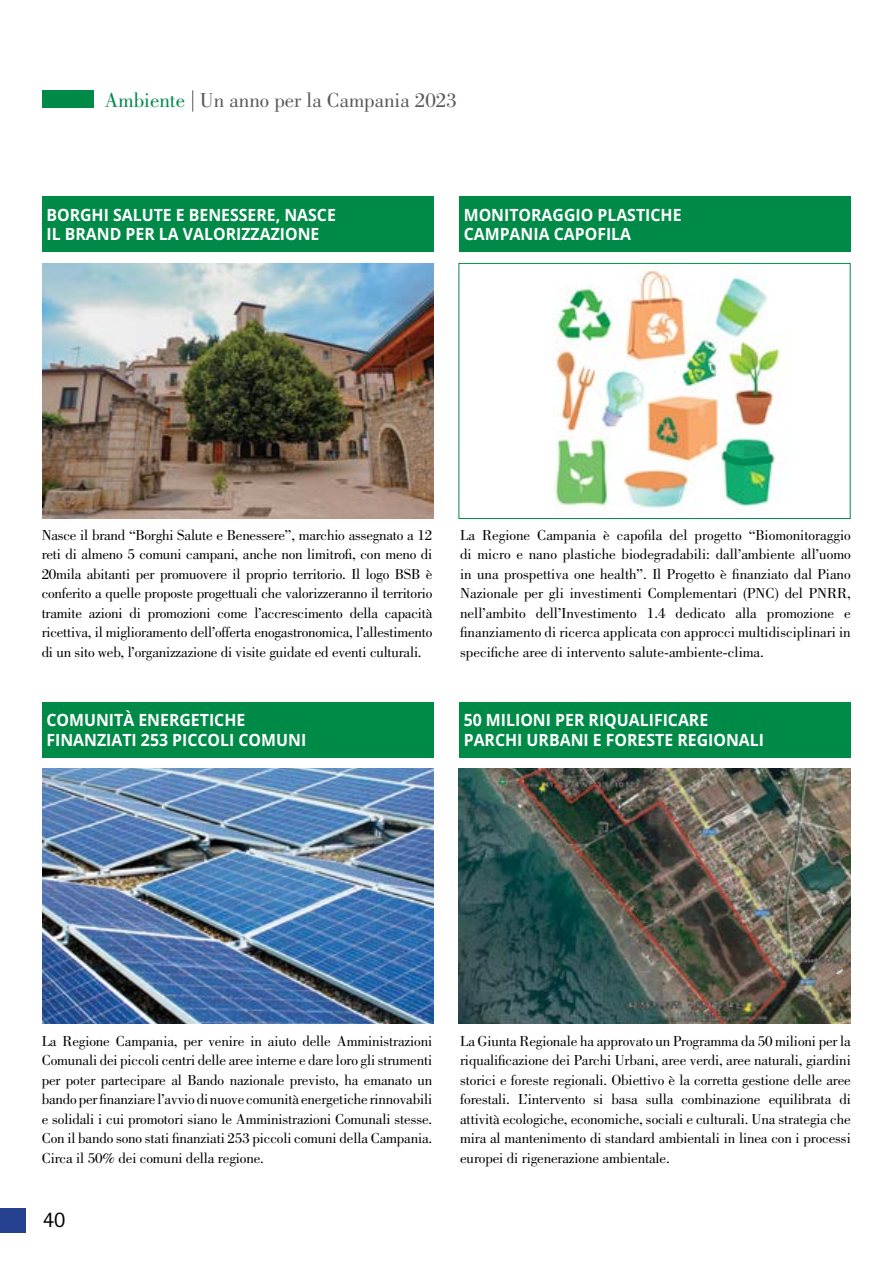
<style>
.page{position:relative;width:893px;height:1263px;background:#fff}
.page>*{position:absolute;margin:0;border:0;box-sizing:border-box;transform-origin:0 0}
.t1{font:22.5px "Rotis Sans Serif";color:#000}
.t2{font:21px "Bodoni Std";color:#5a5a5d}
.t3{font:700 16.8px/19.5px "Open Sans";color:#fff;scale:.94 1}
.t4{font:15px/19.5px "Bodoni Std";letter-spacing:-.01em;color:#000;text-align:justify}
.s1{color:#008a48}
</style>
<div class="page">
<div style="left:42px;top:197px;width:391px;height:55px;background:#008a48"></div>
<div style="left:459px;top:197px;width:391px;height:55px;background:#008a48"></div>
<div style="left:42px;top:702px;width:391px;height:55px;background:#008a48"></div>
<div style="left:459px;top:702px;width:391px;height:55px;background:#008a48"></div>
<div style="left:42px;top:90px;width:51px;height:17px;background:#008a48"></div>
<svg style="left:192px;top:90px;width:1px;height:22px"></svg>
<img style="left:42px;top:263px;width:391px;height:255px">
<img style="left:553px;top:266px;width:228px;height:244px">
<div style="left:458px;top:263px;width:392px;height:256px;border:1px solid #008a48"></div>
<img style="left:459px;top:769px;width:391px;height:255px">
<img style="left:43px;top:769px;width:391px;height:255px">
<div style="left:0;top:1209px;width:26px;height:24px;background:#25408f"></div>
<h2 class="t2" style="left:105px;top:88px;width:354px"><span class="s1">Ambiente</span> Un anno per la Campania 2023</h2>
<p class="t3" style="left:46px;top:204px;width:309px">BORGHI SALUTE E BENESSERE, NASCE<br>IL BRAND PER LA VALORIZZAZIONE</p>
<p class="t3" style="left:464px;top:204px;width:233px">MONITORAGGIO PLASTICHE<br>CAMPANIA CAPOFILA</p>
<p class="t4" style="left:42px;top:525px;width:392px">Nasce il brand “Borghi Salute e Benessere”, marchio assegnato a 12 reti di almeno 5 comuni campani, anche non limitrofi, con meno di 20mila abitanti per promuovere il proprio territorio. Il logo BSB è conferito a quelle proposte progettuali che valorizzeranno il territorio tramite azioni di promozioni come l’accrescimento della capacità ricettiva, il miglioramento dell’offerta enogastronomica, l’allestimento di un sito web, l’organizzazione di visite guidate ed eventi culturali.</p>
<p class="t4" style="left:460px;top:525px;width:392px">La Regione Campania è capofila del progetto “Biomonitoraggio di micro e nano plastiche biodegradabili: dall’ambiente all’uomo in una prospettiva one health”. Il Progetto è finanziato dal Piano Nazionale per gli investimenti Complementari (PNC) del PNRR, nell’ambito dell’Investimento 1.4 dedicato alla promozione e finanziamento di ricerca applicata con approcci multidisciplinari in specifiche aree di intervento salute-ambiente-clima.</p>
<p class="t3" style="left:46px;top:710px;width:278px">COMUNITÀ ENERGETICHE<br>FINANZIATI 253 PICCOLI COMUNI</p>
<p class="t3" style="left:464px;top:710px;width:321px">50 MILIONI PER RIQUALIFICARE<br>PARCHI URBANI E FORESTE REGIONALI</p>
<p class="t4" style="left:42px;top:1031px;width:392px">La Regione Campania, per venire in aiuto delle Amministrazioni Comunali dei piccoli centri delle aree interne e dare loro gli strumenti per poter partecipare al Bando nazionale previsto, ha emanato un bando per finanziare l’avvio di nuove comunità energetiche rinnovabili e solidali i cui promotori siano le Amministrazioni Comunali stesse.<br>Con il bando sono stati finanziati 253 piccoli comuni della Campania.<br>Circa il 50% dei comuni della regione.</p>
<p class="t4" style="left:460px;top:1031px;width:392px">La Giunta Regionale ha approvato un Programma da 50 milioni per la riqualificazione dei Parchi Urbani, aree verdi, aree naturali, giardini storici e foreste regionali. Obiettivo è la corretta gestione delle aree forestali. L’intervento si basa sulla combinazione equilibrata di attività ecologiche, economiche, sociali e culturali. Una strategia che mira al mantenimento di standard ambientali in linea con i processi europei di rigenerazione ambientale.</p>
<h1 class="t1" style="left:43px;top:1206px;width:24px">40</h1>
</div>
